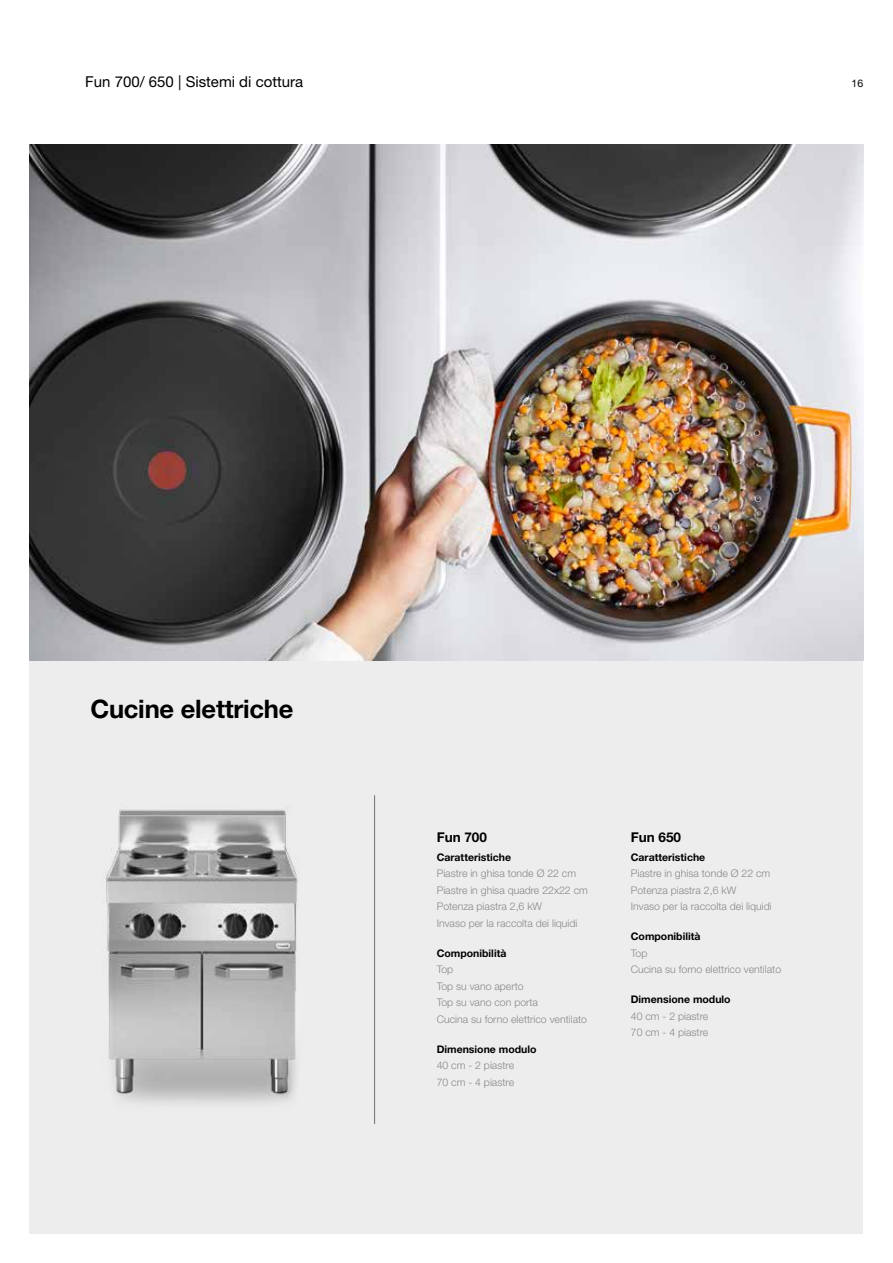
<style>
.page{position:relative;width:893px;height:1263px;background:#fff}
.page>*{position:absolute;margin:0;border:0;box-sizing:border-box;transform-origin:0 0}
.t1{font:700 25.5px "Helvetica Neue LT Std";letter-spacing:-.01em;color:#000}
.t2{font:15px "Helvetica Neue LT Std";color:#000}
.t3{font:700 13.5px "Helvetica Neue LT Std";color:#000}
.t4{font:300 10.5px/16.5px "Helvetica Neue LT Std";color:#878787}
.t5{font:700 10.5px "Helvetica Neue LT Std";color:#000}
.t6{font:10.5px "Helvetica Neue LT Std";color:#000}
</style>
<div class="page">
<div style="left:30px;top:661px;width:833px;height:572px;background:#ededed"></div>
<img style="left:106px;top:809px;width:192px;height:295px">
<img style="left:30px;top:145px;width:833px;height:516px">
<hr style="left:374px;top:795px;width:1px;height:329px;background:#706f6f">
<h2 class="t2" style="left:85px;top:73px;width:219px">Fun 700/ 650 | Sistemi di cottura</h2>
<p class="t6" style="left:851px;top:77px;width:13px">16</p>
<h1 class="t1" style="left:90px;top:693px;width:205px">Cucine elettriche</h1>
<p class="t3" style="left:437px;top:829px;width:52px">Fun 700</p>
<p class="t5" style="left:437px;top:850px;width:76px">Caratteristiche</p>
<p class="t4" style="left:437px;top:865px;width:153px">Piastre in ghisa tonde Ø 22 cm<br>Piastre in ghisa quadre 22x22 cm<br>Potenza piastra 2,6 kW<br>Invaso per la raccolta dei liquidi</p>
<p class="t5" style="left:437px;top:946px;width:71px">Componibilità</p>
<p class="t4" style="left:437px;top:961px;width:152px">Top<br>Top su vano aperto<br>Top su vano con porta<br>Cucina su forno elettrico ventilato</p>
<p class="t5" style="left:437px;top:1042px;width:101px">Dimensione modulo</p>
<p class="t4" style="left:437px;top:1057px;width:79px">40 cm - 2 piastre<br>70 cm - 4 piastre</p>
<p class="t3" style="left:631px;top:829px;width:52px">Fun 650</p>
<p class="t5" style="left:631px;top:850px;width:76px">Caratteristiche</p>
<p class="t4" style="left:631px;top:865px;width:142px">Piastre in ghisa tonde Ø 22 cm<br>Potenza piastra 2,6 kW<br>Invaso per la raccolta dei liquidi</p>
<p class="t5" style="left:631px;top:930px;width:71px">Componibilità</p>
<p class="t4" style="left:631px;top:944px;width:152px">Top<br>Cucina su forno elettrico ventilato</p>
<p class="t5" style="left:631px;top:993px;width:101px">Dimensione modulo</p>
<p class="t4" style="left:631px;top:1007px;width:79px">40 cm - 2 piastre<br>70 cm - 4 piastre</p>
</div>
